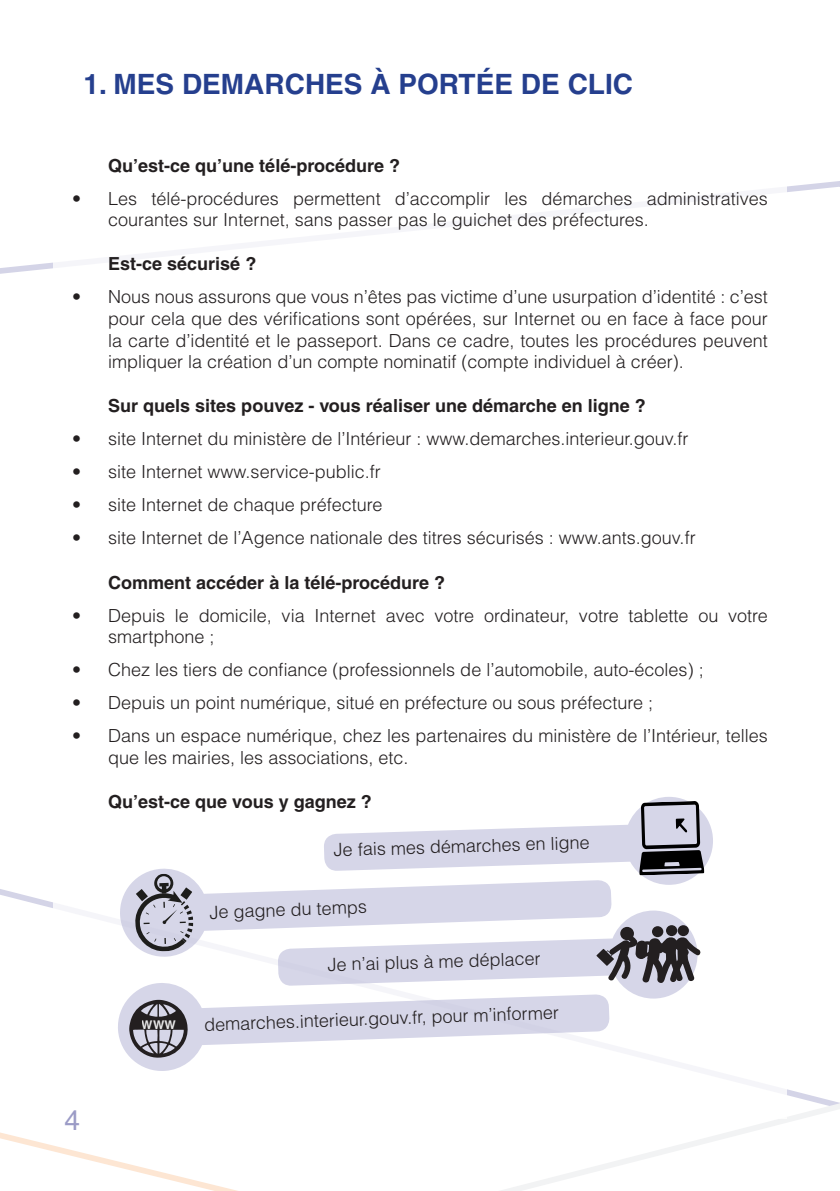
<style>
.page{position:relative;width:840px;height:1191px;background:#fff}
.page>*{position:absolute;margin:0;border:0;box-sizing:border-box;transform-origin:0 0}
.titre{font:700 28px "Helvetica";color:#253f8e}
.titre-2{font:28px "Helvetica";color:#9b9bc6}
._1-2-3-4{font:300 18px/21.6px "Helvetica";color:#231f20}
._1-2-3-4-2{font:700 18px "Helvetica";color:#231f20}
.t1{font:700 12px "Helvetica";color:#fff}
</style>
<div class="page">
<svg style="left:0;top:182px;width:832px;height:92px"></svg>
<svg style="left:832px;top:181px;width:7px;height:7px"></svg>
<svg style="left:501px;top:1099px;width:330px;height:92px"></svg>
<svg style="left:831px;top:1100px;width:8px;height:11px"></svg>
<svg style="left:0;top:1132px;width:238px;height:59px"></svg>
<div style="left:53px;top:72px;width:733px;height:1047px;background:#fff"></div>
<svg style="left:120px;top:868px;width:491px;height:89px;fill:#d6d6e8"></svg>
<svg style="left:133px;top:873px;width:60px;height:78px;background:#ababb8"></svg>
<svg style="left:323px;top:797px;width:389px;height:88px"></svg>
<svg style="left:118px;top:983px;width:491px;height:88px"></svg>
<svg style="left:129px;top:999px;width:59px;height:60px;background:#82808a"></svg>
<svg style="left:277px;top:910px;width:424px;height:88px"></svg>
<p class="titre" style="left:83px;top:67px;width:551px">1. MES DEMARCHES À PORTÉE DE CLIC</p>
<p class="_1-2-3-4-2" style="left:108px;top:154px;width:293px">Qu’est-ce qu’une télé-procédure ?</p>
<p class="_1-2-3-4" style="left:108px;top:187px;width:661px;text-indent:-36px">• Les télé-procédures permettent d’accomplir les démarches administratives courantes sur Internet, sans passer pas le guichet des préfectures.</p>
<p class="_1-2-3-4-2" style="left:108px;top:253px;width:150px">Est-ce sécurisé ?</p>
<p class="_1-2-3-4" style="left:108px;top:286px;width:661px;text-align:justify;text-indent:-36px">• Nous nous assurons que vous n’êtes pas victime d’une usurpation d’identité : c’est pour cela que des vérifications sont opérées, sur Internet ou en face à face pour la carte d’identité et le passeport. Dans ce cadre, toutes les procédures peuvent impliquer la création d’un compte nominatif (compte individuel à créer).</p>
<p class="_1-2-3-4-2" style="left:108px;top:395px;width:539px">Sur quels sites pouvez - vous réaliser une démarche en ligne ?</p>
<p class="_1-2-3-4" style="left:72px;top:428px;width:617px">• site Internet du ministère de l’Intérieur : www.demarches.interieur.gouv.fr</p>
<p class="_1-2-3-4" style="left:72px;top:461px;width:310px">• site Internet www.service-public.fr</p>
<p class="_1-2-3-4" style="left:72px;top:494px;width:312px">• site Internet de chaque préfecture</p>
<p class="_1-2-3-4" style="left:72px;top:527px;width:624px">• site Internet de l’Agence nationale des titres sécurisés : www.ants.gouv.fr</p>
<p class="_1-2-3-4-2" style="left:108px;top:571px;width:338px">Comment accéder à la télé-procédure ?</p>
<p class="_1-2-3-4" style="left:108px;top:604px;width:661px;text-indent:-36px">• Depuis le domicile, via Internet avec votre ordinateur, votre tablette ou votre smartphone ;</p>
<p class="_1-2-3-4" style="left:72px;top:658px;width:632px">• Chez les tiers de confiance (professionnels de l’automobile, auto-écoles) ;</p>
<p class="_1-2-3-4" style="left:72px;top:691px;width:582px">• Depuis un point numérique, situé en préfecture ou sous préfecture ;</p>
<p class="_1-2-3-4" style="left:108px;top:724px;width:661px;text-indent:-36px">• Dans un espace numérique, chez les partenaires du ministère de l’Intérieur, telles que les mairies, les associations, etc.</p>
<p class="_1-2-3-4-2" style="left:108px;top:790px;width:265px">Qu’est-ce que vous y gagnez ?</p>
<p class="_1-2-3-4" style="left:333px;top:839px;width:257px;rotate:-2deg">Je fais mes démarches en ligne</p>
<p class="_1-2-3-4" style="left:209px;top:901px;width:159px;rotate:-2deg">Je gagne du temps</p>
<p class="titre-2" style="left:64px;top:1104px;width:17px">4</p>
<p class="t1" style="left:142px;top:1017px;width:35px">WWW</p>
<p class="_1-2-3-4" style="left:327px;top:954px;width:215px;rotate:-2deg">Je n’ai plus à me déplacer</p>
<p class="_1-2-3-4" style="left:204px;top:1013px;width:356px;rotate:-2deg">demarches.interieur.gouv.fr, pour m’informer</p>
</div>
